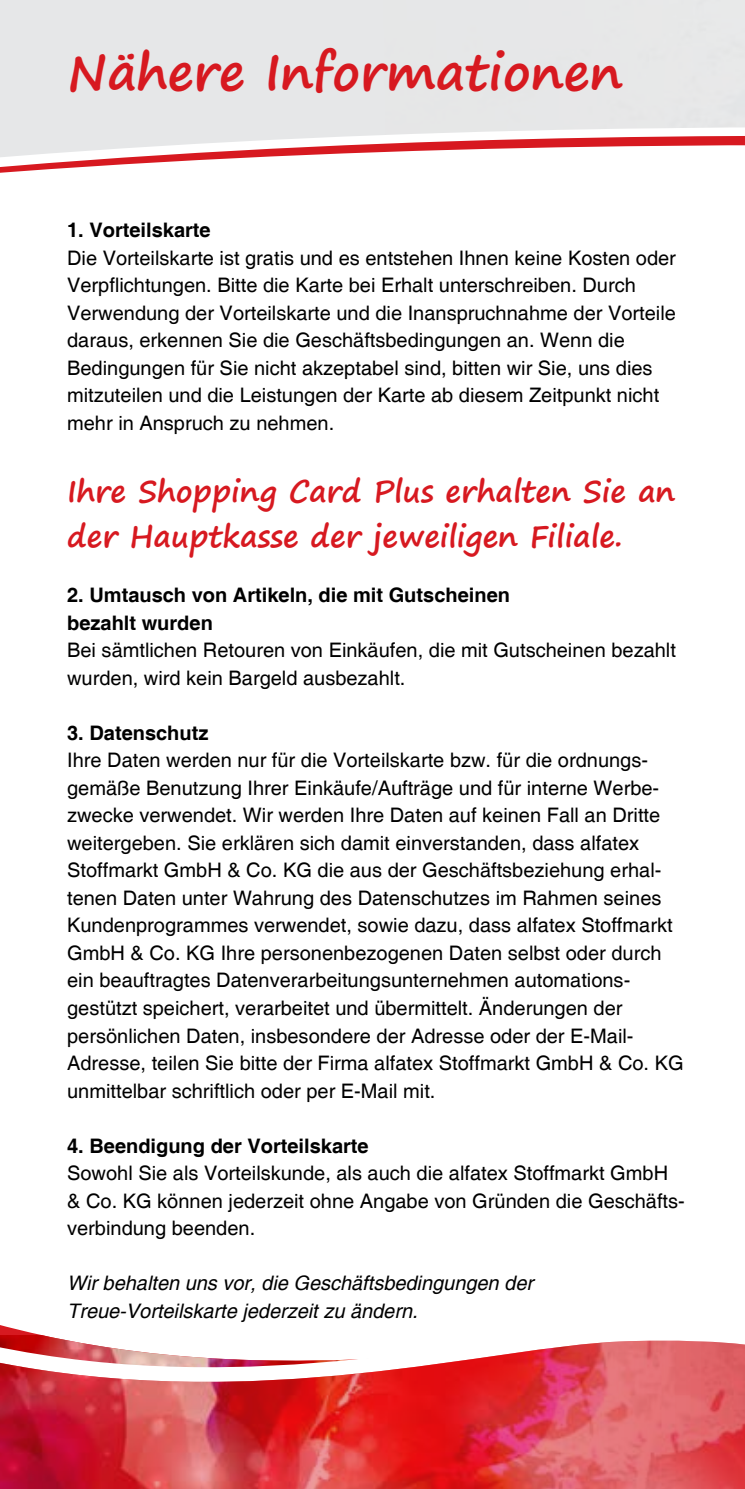
<style>
.page{position:relative;width:745px;height:1489px;background:#fff}
.page>*{position:absolute;margin:0;border:0;box-sizing:border-box;transform-origin:0 0}
.t1{font:700 50px "Segoe Print";color:#d71920}
.t2{font:700 30px/45px "Segoe Print";color:#d71920}
.t3{font:20px/27.5px "Helvetica";color:#000}
.t4{font:700 20px/27.5px "Helvetica";color:#000}
.t5{font:italic 20px/27.5px "Helvetica";color:#000}
</style>
<div class="page">
<svg style="left:0;top:163px;width:146px;height:10px"></svg>
<svg style="left:0;top:0;width:375px;height:163px;background:#e7e1e3"></svg>
<img style="left:375px;top:0;width:369px;height:153px">
<img style="left:0;top:1340px;width:744px;height:148px">
<h1 class="t1" style="left:67px;top:27px;width:556px">Nähere Informationen</h1>
<p class="t4" style="left:67px;top:217px;width:145px">1. Vorteilskarte</p>
<p class="t3" style="left:67px;top:244px;width:610px">Die Vorteilskarte ist gratis und es entstehen Ihnen keine Kosten oder Verpflichtungen. Bitte die Karte bei Erhalt unterschreiben. Durch Verwendung der Vorteilskarte und die Inanspruchnahme der Vorteile daraus, erkennen Sie die Geschäftsbedingungen an. Wenn die Bedingungen für Sie nicht akzeptabel sind, bitten wir Sie, uns dies mitzuteilen und die Leistungen der Karte ab diesem Zeitpunkt nicht mehr in Anspruch zu nehmen.</p>
<h2 class="t2" style="left:67px;top:468px;width:609px">Ihre Shopping Card Plus erhalten Sie an der Hauptkasse der jeweiligen Filiale.</h2>
<p class="t4" style="left:67px;top:582px;width:444px">2. Umtausch von Artikeln, die mit Gutscheinen bezahlt wurden</p>
<p class="t3" style="left:67px;top:637px;width:610px">Bei sämtlichen Retouren von Einkäufen, die mit Gutscheinen bezahlt wurden, wird kein Bargeld ausbezahlt.</p>
<p class="t4" style="left:67px;top:720px;width:143px">3. Datenschutz</p>
<p class="t3" style="left:67px;top:747px;width:617px">Ihre Daten werden nur für die Vorteilskarte bzw. für die ordnungs&shy;gemäße Benutzung Ihrer Einkäufe/Aufträge und für interne Werbe&shy;zwecke verwendet. Wir werden Ihre Daten auf keinen Fall an Dritte weitergeben. Sie erklären sich damit einverstanden, dass alfatex Stoffmarkt GmbH &amp; Co. KG die aus der Geschäftsbeziehung erhal&shy;tenen Daten unter Wahrung des Datenschutzes im Rahmen seines Kundenprogrammes verwendet, sowie dazu, dass alfatex Stoffmarkt GmbH &amp; Co. KG Ihre personenbezogenen Daten selbst oder durch ein beauftragtes Datenverarbeitungsunternehmen automations&shy;gestützt speichert, verarbeitet und übermittelt. Änderungen der persönlichen Daten, insbesondere der Adresse oder der E-Mail-Adresse, teilen Sie bitte der Firma alfatex Stoffmarkt GmbH &amp; Co. KG unmittelbar schriftlich oder per E-Mail mit.</p>
<p class="t4" style="left:67px;top:1132px;width:303px">4. Beendigung der Vorteilskarte</p>
<p class="t3" style="left:67px;top:1159px;width:619px">Sowohl Sie als Vorteilskunde, als auch die alfatex Stoffmarkt GmbH &amp; Co. KG können jederzeit ohne Angabe von Gründen die Geschäfts&shy;verbindung beenden.</p>
<p class="t5" style="left:67px;top:1269px;width:467px">Wir behalten uns vor, die Geschäftsbedingungen der<br>Treue-Vorteilskarte jederzeit zu ändern.</p>
</div>
